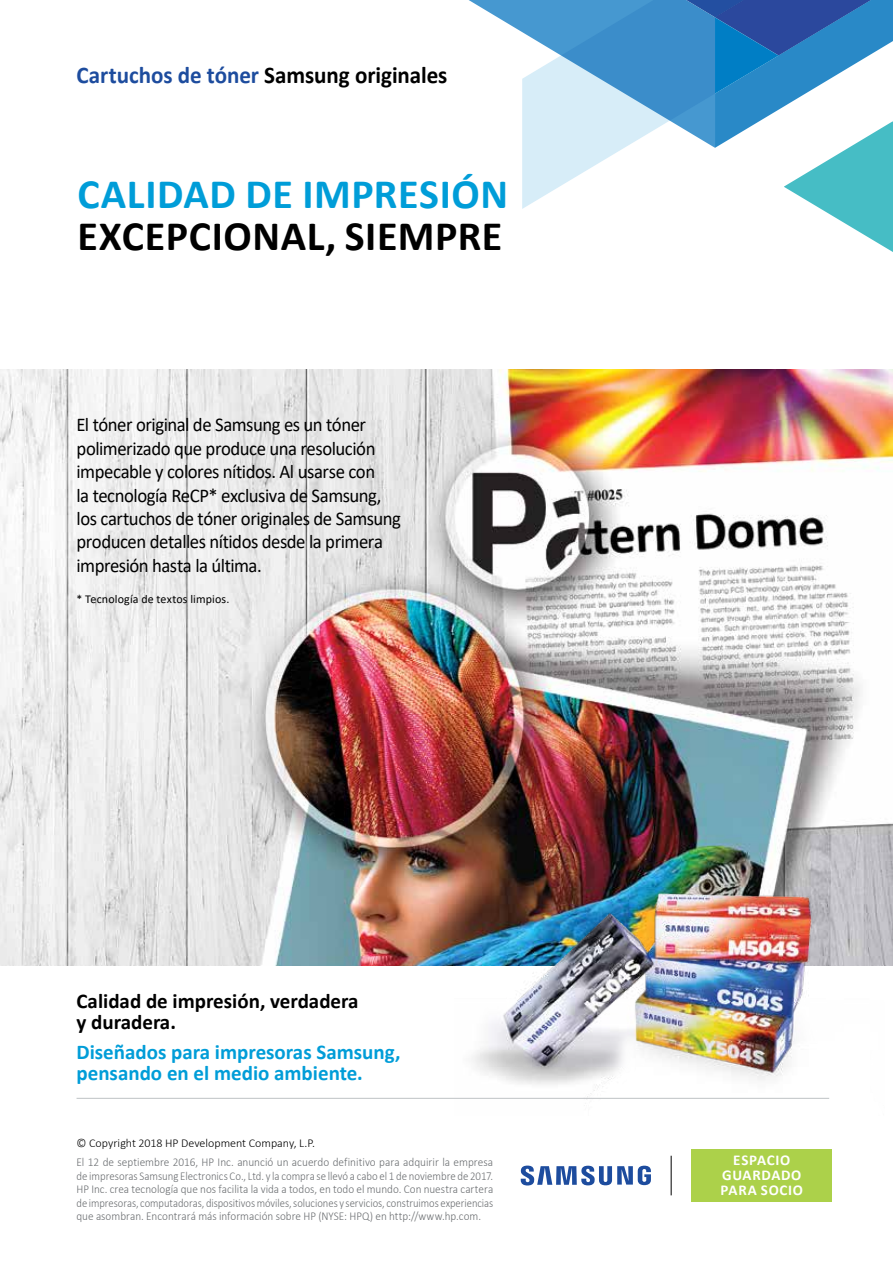
<style>
.page{position:relative;width:893px;height:1263px;background:#fff}
.page>*{position:absolute;margin:0;border:0;box-sizing:border-box;transform-origin:0 0}
.t1{font:700 42px "Calibri";letter-spacing:.015em;color:#000}
.t2{font:700 42px "Calibri";letter-spacing:.015em;color:#009dd8}
.t3{font:700 24px "Calibri";letter-spacing:-.005em;color:#000;scale:.96 1}
.t4{font:700 21px/21px "Calibri";color:#009dd8}
.t5{font:700 21px/21px "Calibri";color:#000}
.t6{font:19.5px/23.4px "Calibri";letter-spacing:-.025em;color:#000;scale:.96 1}
.t7{font:700 15px/15px "Calibri";letter-spacing:.045em;color:#fff;text-align:center}
.t8{font:300 12px/13.5px "Calibri";color:#6b6e71;text-align:justify;scale:.94 1}
.t9{font:300 12px "Calibri";color:#000}
.t10{font:12px "Calibri";letter-spacing:.01em;color:#000}
.s1{color:#1d4c9e}
</style>
<div class="page">
<img style="left:0;top:370px;width:893px;height:595px">
<svg style="left:469px;top:0;width:424px;height:252px"></svg>
<svg style="left:522px;top:0;width:256px;height:209px"></svg>
<img style="left:454px;top:859px;width:430px;height:241px">
<hr style="left:77px;top:1098px;width:752px;height:1px;background:#bfc2c5">
<div style="left:691px;top:1149px;width:141px;height:53px;background:#acd14a"></div>
<hr style="left:671px;top:1156px;width:1px;height:39px;background:#000">
<svg style="left:521px;top:1165px;width:130px;height:20px"></svg>
<h2 class="t3" style="left:77px;top:58px;width:388px"><span class="s1">Cartuchos de tóner</span> Samsung originales</h2>
<h1 class="t2" style="left:77px;top:165px;width:432px">CALIDAD DE IMPRESIÓN</h1>
<h1 class="t1" style="left:77px;top:207px;width:426px">EXCEPCIONAL, SIEMPRE</h1>
<p class="t6" style="left:77px;top:413px;width:340px">El tóner original de Samsung es un tóner polimerizado que produce una resolución impecable y colores nítidos. Al usarse con<br>la tecnología ReCP* exclusiva de Samsung, los cartuchos de tóner originales de Samsung producen detalles nítidos desde la primera impresión hasta la última.</p>
<p class="t10" style="left:77px;top:591px;width:154px">* Tecnología de textos limpios.</p>
<h3 class="t5" style="left:77px;top:991px;width:283px">Calidad de impresión, verdadera y duradera.</h3>
<h3 class="t4" style="left:77px;top:1041px;width:325px">Diseñados para impresoras Samsung, pensando en el medio ambiente.</h3>
<p class="t9" style="left:77px;top:1135px;width:240px">© Copyright 2018 HP Development Company, L.P.</p>
<p class="t8" style="left:77px;top:1155px;width:445px">El 12 de septiembre 2016, HP Inc. anunció un acuerdo definitivo para adquirir la empresa de impresoras Samsung Electronics Co., Ltd. y la compra se llevó a cabo el 1 de noviembre de 2017.<br>HP Inc. crea tecnología que nos facilita la vida a todos, en todo el mundo. Con nuestra cartera de impresoras, computadoras, dispositivos móviles, soluciones y servicios, construimos experiencias que asombran. Encontrará más información sobre HP (NYSE: HPQ) en http://www.hp.com.</p>
<p class="t7" style="left:720px;top:1152px;width:84px">ESPACIO<br>GUARDADO<br>PARA SOCIO</p>
</div>
